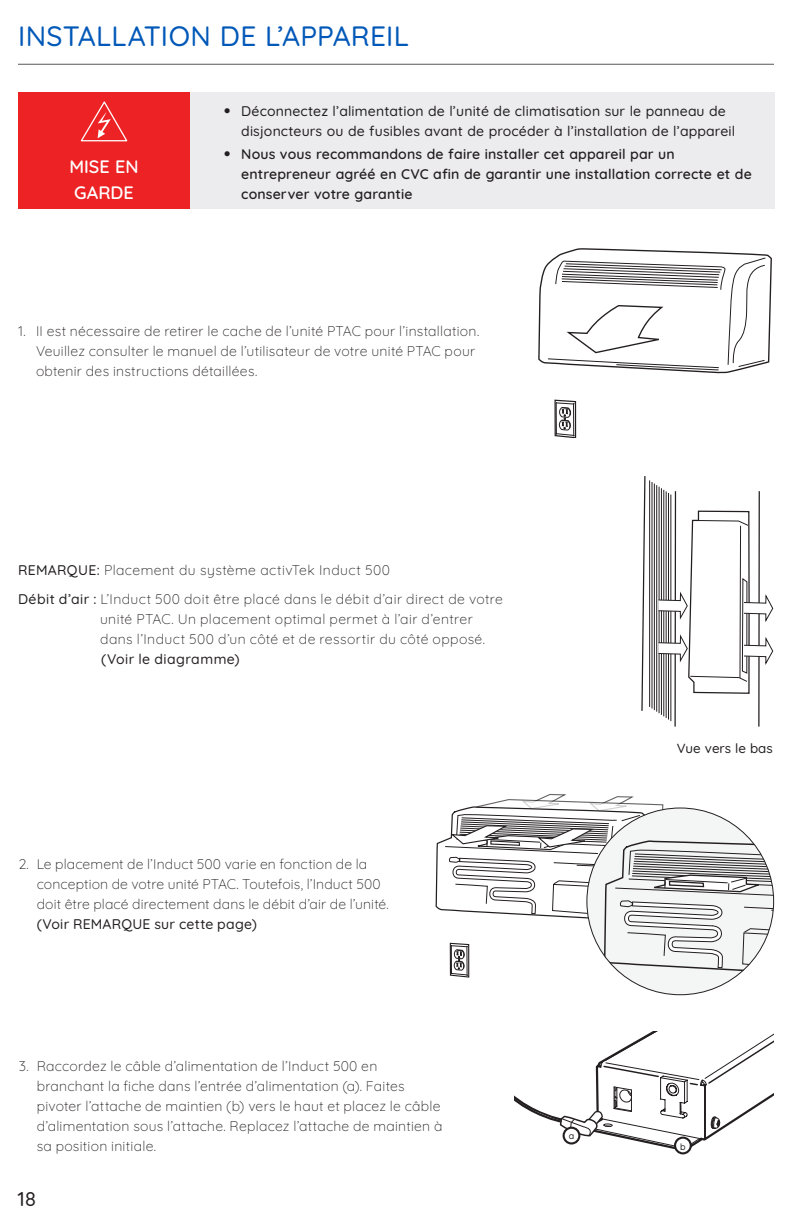
<style>
.page{position:relative;width:792px;height:1224px;background:#fff}
.page>*{position:absolute;margin:0;border:0;box-sizing:border-box;transform-origin:0 0}
.t1{font:500 28px "Quicksand";letter-spacing:.01em;color:#0058b8}
.t2{font:500 20px "Quicksand";color:#231f20}
.t3{font:600 18px/26px "Quicksand";color:#fff}
.t4{font:300 14px/20px "Quicksand";letter-spacing:.02em;color:#231f20}
.t5{font:500 14px/20px "Quicksand";letter-spacing:.01em;color:#231f20}
.t6{font:600 14px/20px "Quicksand";letter-spacing:.01em;color:#231f20}
.t7{font:500 14px "Quicksand";letter-spacing:.035em;color:#231f20}
.t8{font:500 13.4px "Quicksand";color:#231f20}
.t9{font:500 9px "Quicksand";color:#231f20}
.s1{font-family:"Franklin Gothic ATF";font-weight:300;font-size:18px}
.s2{font-weight:500}
</style>
<div class="page">
<hr style="left:18px;top:64px;width:756px;height:1px;background:#54575a">
<div style="left:18px;top:92px;width:172px;height:117px;background:#ed2224"></div>
<div style="left:190px;top:92px;width:585px;height:117px;background:#ececee"></div>
<svg style="left:80px;top:101px;width:48px;height:41px"></svg>
<svg style="left:538px;top:248px;width:234px;height:126px"></svg>
<svg style="left:554px;top:399px;width:23px;height:39px"></svg>
<svg style="left:548px;top:257px;width:218px;height:113px"></svg>
<hr style="left:649px;top:480px;width:1px;height:227px;background:#231f20">
<hr style="left:652px;top:482px;width:1px;height:227px;background:#231f20">
<hr style="left:654px;top:484px;width:1px;height:226px;background:#231f20">
<hr style="left:656px;top:485px;width:1px;height:227px;background:#231f20">
<hr style="left:659px;top:487px;width:1px;height:226px;background:#231f20">
<hr style="left:661px;top:488px;width:1px;height:227px;background:#231f20">
<hr style="left:663px;top:490px;width:1px;height:226px;background:#231f20">
<svg style="left:641px;top:476px;width:5px;height:235px"></svg>
<svg style="left:658px;top:491px;width:115px;height:236px"></svg>
<svg style="left:435px;top:794px;width:339px;height:201px"></svg>
<svg style="left:514px;top:1031px;width:260px;height:120px"></svg>
<div style="left:564px;top:1128px;width:15px;height:15px;background:#fff;border-radius:50%"></div>
<div style="left:563px;top:1127px;width:17px;height:18px;border:2px solid #231f20;border-radius:50%"></div>
<div style="left:675px;top:1138px;width:16px;height:15px;background:#fff;border-radius:50%"></div>
<div style="left:674px;top:1137px;width:18px;height:17px;border:2px solid #231f20;border-radius:50%"></div>
<h1 class="t1" style="left:18px;top:14px;width:393px">INSTALLATION DE L’APPAREIL</h1>
<p class="t3" style="left:69px;top:152px;width:71px">MISE EN<br>GARDE</p>
<p class="t5" style="left:241px;top:99px;width:495px;text-indent:-18px"><span class="s1">•</span> Déconnectez l’alimentation de l’unité de climatisation sur le panneau de disjoncteurs ou de fusibles avant de procéder à l’installation de l’appareil</p>
<p class="t6" style="left:241px;top:143px;width:512px;text-indent:-18px"><span class="s1">•</span> Nous vous recommandons de faire installer cet appareil par un entrepreneur agréé en CVC afin de garantir une installation correcte et de conserver votre garantie</p>
<p class="t4" style="left:36px;top:320px;width:445px;text-indent:-18px">1. II est nécessaire de retirer le cache de l’unité PTAC pour l’installation.<br>Veuillez consulter le manuel de l’utilisateur de votre unité PTAC pour obtenir des instructions détaillées.</p>
<p class="t4" style="left:18px;top:554px;width:487px;line-height:29px"><span class="s2">REMARQUE:</span> Placement du système activTek Induct 500<br><span class="s2">Débit d’air :</span> L’Induct 500 doit être placé dans le débit d’air direct de votre</p>
<p class="t4" style="left:100px;top:608px;width:387px">unité PTAC. Un placement optimal permet à l’air d’entrer dans l’Induct 500 d’un côté et de ressortir du côté opposé.</p>
<p class="t7" style="left:101px;top:648px;width:140px">(Voir le diagramme)</p>
<p class="t4" style="left:37px;top:853px;width:354px;text-indent:-18px">2. Le placement de l’Induct 500 varie en fonction de la conception de votre unité PTAC. Toutefois, l’Induct 500 doit être placé directement dans le débit d’air de l’unité.</p>
<p class="t5" style="left:37px;top:913px;width:222px">(Voir REMARQUE sur cette page)</p>
<p class="t4" style="left:37px;top:1055px;width:407px;text-indent:-18px">3. Raccordez le câble d’alimentation de l’Induct 500 en branchant la fiche dans l’entrée d’alimentation (a). Faites pivoter l’attache de maintien (b) vers le haut et placez le câble d’alimentation sous l’attache. Replacez l’attache de maintien à sa position initiale.</p>
<h2 class="t2" style="left:18px;top:1183px;width:20px">18</h2>
<p class="t9" style="left:569px;top:1129px;width:7px">a</p>
<p class="t8" style="left:677px;top:738px;width:97px">Vue vers le bas</p>
<p class="t9" style="left:680px;top:1140px;width:7px">b</p>
</div>
